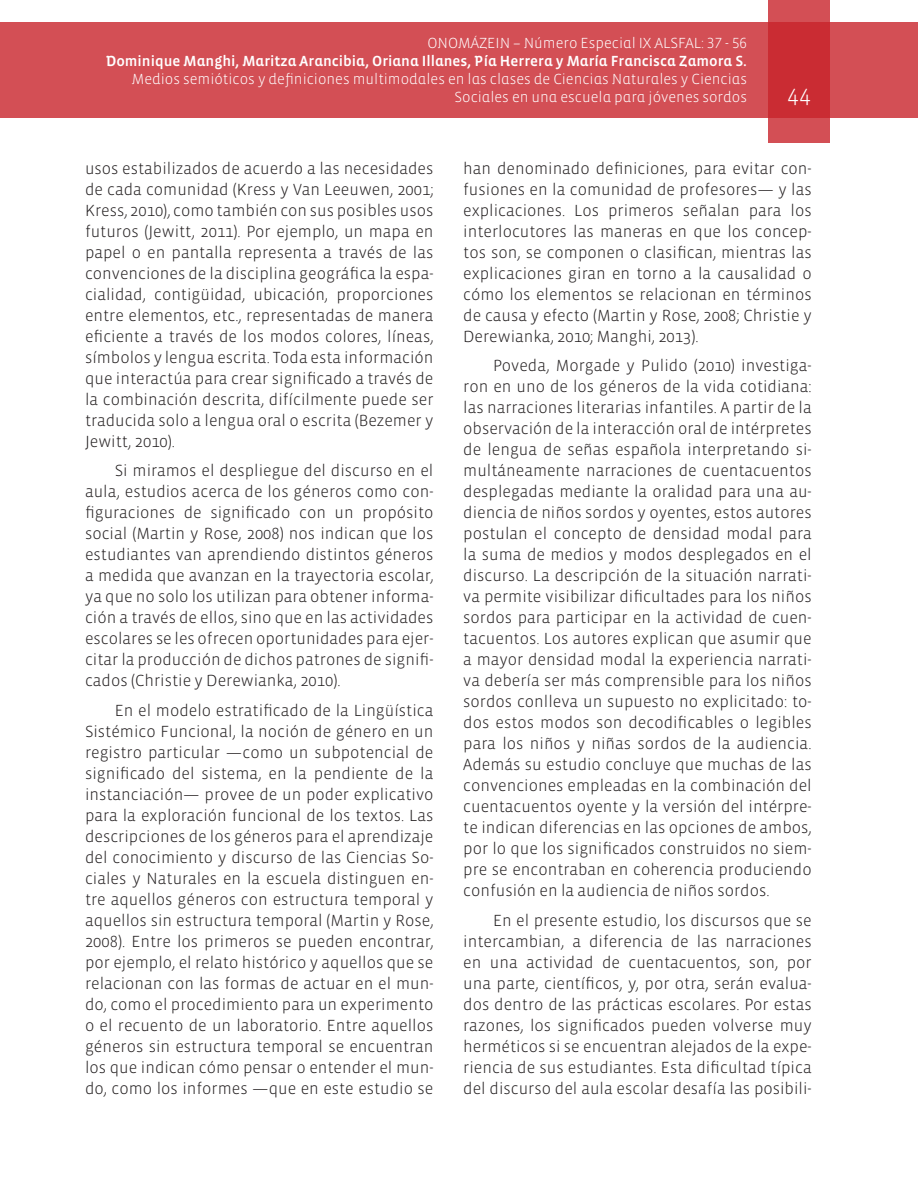
<style>
.page{position:relative;width:918px;height:1188px;background:#fff}
.page>*{position:absolute;margin:0;border:0;box-sizing:border-box;transform-origin:0 0}
.t1{font:300 24px "Vista Sans";color:#fff}
.Textos{font:300 16.5px/21px "Vista Sans";color:#231f20;text-align:justify}
.t2{font:300 15px/18px "Vista Sans Alt";color:#fff;text-align:right}
.t3{font:15px "Vista Sans Alt Med";color:#fff}
</style>
<div class="page">
<div style="left:0;top:23px;width:918px;height:95px;background:#d34f55"></div>
<svg style="left:768px;top:0;width:62px;height:143px;background:#cc373e"></svg>
<p class="t2" style="left:427px;top:35px;width:321px">ONOMÁZEIN – Número Especial IX ALSFAL: 37 - 56</p>
<p class="t3" style="left:106px;top:54px;width:643px">Dominique Manghi, Maritza Arancibia, Oriana Illanes, Pía Herrera y María Francisca Zamora S.</p>
<p class="t2" style="left:132px;top:71px;width:617px">Medios semióticos y definiciones multimodales en las clases de Ciencias Naturales y Ciencias<br>Sociales en una escuela para jóvenes sordos</p>
<h1 class="t1" style="left:787px;top:82px;width:25px">44</h1>
<p class="Textos" style="left:85px;top:158px;width:350px">usos estabilizados de acuerdo a las necesidades de cada comunidad (Kress y Van Leeuwen, 2001; Kress, 2010), como también con sus posibles usos futuros (Jewitt, 2011). Por ejemplo, un mapa en papel o en pantalla representa a través de las convenciones de la disciplina geográfica la espa&shy;cialidad, contigüidad, ubicación, proporciones entre elementos, etc., representadas de manera eficiente a través de los modos colores, líneas, símbolos y lengua escrita. Toda esta información que interactúa para crear significado a través de la combinación descrita, difícilmente puede ser traducida solo a lengua oral o escrita (Bezemer y Jewitt, 2010).</p>
<p class="Textos" style="left:85px;top:461px;width:350px;text-indent:30px">Si miramos el despliegue del discurso en el aula, estudios acerca de los géneros como con&shy;figuraciones de significado con un propósito social (Martin y Rose, 2008) nos indican que los estudiantes van aprendiendo distintos géneros a medida que avanzan en la trayectoria escolar, ya que no solo los utilizan para obtener informa&shy;ción a través de ellos, sino que en las actividades escolares se les ofrecen oportunidades para ejer&shy;citar la producción de dichos patrones de signifi&shy;cados (Christie y Derewianka, 2010).</p>
<p class="Textos" style="left:85px;top:700px;width:350px;text-indent:30px">En el modelo estratificado de la Lingüística Sistémico Funcional, la noción de género en un registro particular —como un subpotencial de significado del sistema, en la pendiente de la instanciación— provee de un poder explicativo para la exploración funcional de los textos. Las descripciones de los géneros para el aprendizaje del conocimiento y discurso de las Ciencias So&shy;ciales y Naturales en la escuela distinguen en&shy;tre aquellos géneros con estructura temporal y aquellos sin estructura temporal (Martin y Rose, 2008). Entre los primeros se pueden encontrar, por ejemplo, el relato histórico y aquellos que se relacionan con las formas de actuar en el mun&shy;do, como el procedimiento para un experimento o el recuento de un laboratorio. Entre aquellos géneros sin estructura temporal se encuentran los que indican cómo pensar o entender el mun&shy;do, como los informes —que en este estudio se</p>
<p class="Textos" style="left:463px;top:158px;width:350px">han denominado definiciones, para evitar con&shy;fusiones en la comunidad de profesores— y las explicaciones. Los primeros señalan para los interlocutores las maneras en que los concep&shy;tos son, se componen o clasifican, mientras las explicaciones giran en torno a la causalidad o cómo los elementos se relacionan en términos de causa y efecto (Martin y Rose, 2008; Christie y Derewianka, 2010; Manghi, 2013).</p>
<p class="Textos" style="left:463px;top:356px;width:350px;text-indent:30px">Poveda, Morgade y Pulido (2010) investiga&shy;ron en uno de los géneros de la vida cotidiana: las narraciones literarias infantiles. A partir de la observación de la interacción oral de intérpretes de lengua de señas española interpretando si&shy;multáneamente narraciones de cuentacuentos desplegadas mediante la oralidad para una au&shy;diencia de niños sordos y oyentes, estos autores postulan el concepto de densidad modal para la suma de medios y modos desplegados en el discurso. La descripción de la situación narrati&shy;va permite visibilizar dificultades para los niños sordos para participar en la actividad de cuen&shy;tacuentos. Los autores explican que asumir que a mayor densidad modal la experiencia narrati&shy;va debería ser más comprensible para los niños sordos conlleva un supuesto no explicitado: to&shy;dos estos modos son decodificables o legibles para los niños y niñas sordos de la audiencia.<br>Además su estudio concluye que muchas de las convenciones empleadas en la combinación del cuentacuentos oyente y la versión del intérpre&shy;te indican diferencias en las opciones de ambos, por lo que los significados construidos no siem&shy;pre se encontraban en coherencia produciendo confusión en la audiencia de niños sordos.</p>
<p class="Textos" style="left:463px;top:910px;width:350px;text-indent:30px">En el presente estudio, los discursos que se intercambian, a diferencia de las narraciones en una actividad de cuentacuentos, son, por una parte, científicos, y, por otra, serán evalua&shy;dos dentro de las prácticas escolares. Por estas razones, los significados pueden volverse muy herméticos si se encuentran alejados de la expe&shy;riencia de sus estudiantes. Esta dificultad típica del discurso del aula escolar desafía las posibili-</p>
</div>
